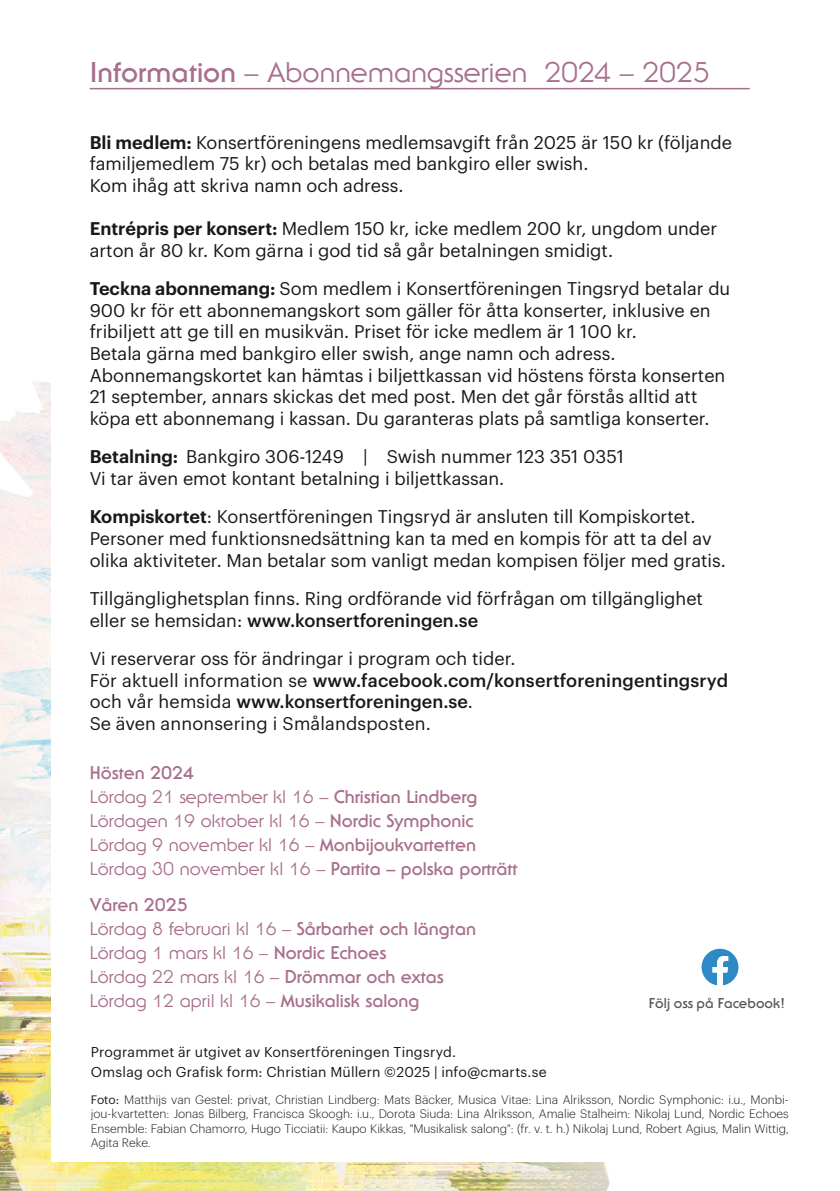
<style>
.page{position:relative;width:840px;height:1191px;background:#fff}
.page>*{position:absolute;margin:0;border:0;box-sizing:border-box;transform-origin:0 0}
.t1{font:28px "Serif Gothic Std";letter-spacing:-.005em;color:#a76f8c}
.t2{font:18px/21.6px "Graphik";color:#1a171c}
.t3{font:18px/24px "Serif Gothic Std";color:#a76f8c}
.t4{font:700 18px/24px "Serif Gothic Std";color:#a76f8c}
.t5{font:14px/20px "Graphik";letter-spacing:.015em;color:#1a171c}
.t6{font:700 14px "Serif Gothic Std";color:#58585a}
.t7{font:300 12px/14.4px "Graphik";color:#1a171c;text-align:justify}
.s1{font-weight:700}
.s2{font-weight:600}
.s3{font-weight:500}
.s4{font-weight:400}
</style>
<div class="page">
<img style="left:0;top:381px;width:610px;height:810px">
<div style="left:51px;top:41px;width:788px;height:1120px;background:#fff"></div>
<hr style="left:90px;top:88px;width:659px;height:1px;background:#a76f8c">
<svg style="left:701px;top:948px;width:37px;height:37px"></svg>
<h1 class="t1" style="left:90px;top:55px;width:621px"><span class="s1">Information</span> – Abonnemangsserien 2024 – 2025</h1>
<p class="t2" style="left:90px;top:130px;width:643px"><span class="s2">Bli medlem:</span> Konsertföreningens medlemsavgift från 2025 är 150 kr (följande familjemedlem 75 kr) och betalas med bankgiro eller swish.<br>Kom ihåg att skriva namn och adress.</p>
<p class="t2" style="left:90px;top:216px;width:628px"><span class="s2">Entrépris per konsert:</span> Medlem 150 kr, icke medlem 200 kr, ungdom under arton år 80 kr. Kom gärna i god tid så går betalningen smidigt.</p>
<p class="t2" style="left:90px;top:276px;width:641px"><span class="s2">Teckna abonnemang:</span> Som medlem i Konsertföreningen Tingsryd betalar du 900 kr för ett abonnemangskort som gäller för åtta konserter, inklusive en fribiljett att ge till en musikvän. Priset för icke medlem är 1 100 kr.<br>Betala gärna med bankgiro eller swish, ange namn och adress.<br>Abonnemangskortet kan hämtas i biljettkassan vid höstens första konserten 21 september, annars skickas det med post. Men det går förstås alltid att köpa ett abonnemang i kassan. Du garanteras plats på samtliga konserter.</p>
<p class="t2" style="left:90px;top:444px;width:535px"><span class="s2">Betalning:</span> Bankgiro 306-1249 | Swish nummer 123 351 0351<br>Vi tar även emot kontant betalning i biljettkassan.</p>
<p class="t2" style="left:90px;top:504px;width:637px"><span class="s2">Kompiskortet</span>: Konsertföreningen Tingsryd är ansluten till Kompiskortet.<br>Personer med funktionsnedsättning kan ta med en kompis för att ta del av olika aktiviteter. Man betalar som vanligt medan kompisen följer med gratis.</p>
<p class="t2" style="left:90px;top:586px;width:614px">Tillgänglighetsplan finns. Ring ordförande vid förfrågan om tillgänglighet eller se hemsidan: <span class="s3">www.konsertforeningen.se</span></p>
<p class="t2" style="left:90px;top:646px;width:639px">Vi reserverar oss för ändringar i program och tider.<br>För aktuell information se <span class="s3">www.facebook.com/konsertforeningentingsryd </span>och vår hemsida <span class="s3">www.konsertforeningen.se</span>.<br>Se även annonsering i Smålandsposten.</p>
<p class="t3" style="left:90px;top:760px;width:429px"><span class="s1">Hösten 2024<br></span>Lördag 21 september kl 16 – <span class="s1">Christian Lindberg </span>Lördagen 19 oktober kl 16 – <span class="s1">Nordic Symphonic </span>Lördag 9 november kl 16 – <span class="s1">Monbijoukvartetten </span>Lördag 30 november kl 16 – <span class="s1">Partita – polska porträtt</span></p>
<p class="t4" style="left:90px;top:893px;width:387px">Våren 2025<br><span class="s4">Lördag 8 februari kl 16 –</span> Sårbarhet och längtan <span class="s4">Lördag 1 mars kl 16 –</span> Nordic Echoes<br><span class="s4">Lördag 22 mars kl 16 –</span> Drömmar och extas <span class="s4">Lördag 12 april kl 16 –</span> Musikalisk salong</p>
<p class="t6" style="left:648px;top:995px;width:137px">Följ oss på Facebook!</p>
<p class="t5" style="left:91px;top:1040px;width:457px">Programmet är utgivet av Konsertföreningen Tingsryd.<br>Omslag och Grafisk form: Christian Müllern ©2025 | info@cmarts.se</p>
<p class="t7" style="left:91px;top:1091px;width:699px"><span class="s4">Foto:</span> Matthijs van Gestel: privat, Christian Lindberg: Mats Bäcker, Musica Vitae: Lina Alriksson, Nordic Symphonic: i.u., Monbi&shy;jou-kvartetten: Jonas Bilberg, Francisca Skoogh: i.u., Dorota Siuda: Lina Alriksson, Amalie Stalheim: Nikolaj Lund, Nordic Echoes Ensemble: Fabian Chamorro, Hugo Ticciatii: Kaupo Kikkas, "Musikalisk salong": (fr. v. t. h.) Nikolaj Lund, Robert Agius, Malin Wittig, Agita Reke.</p>
</div>
